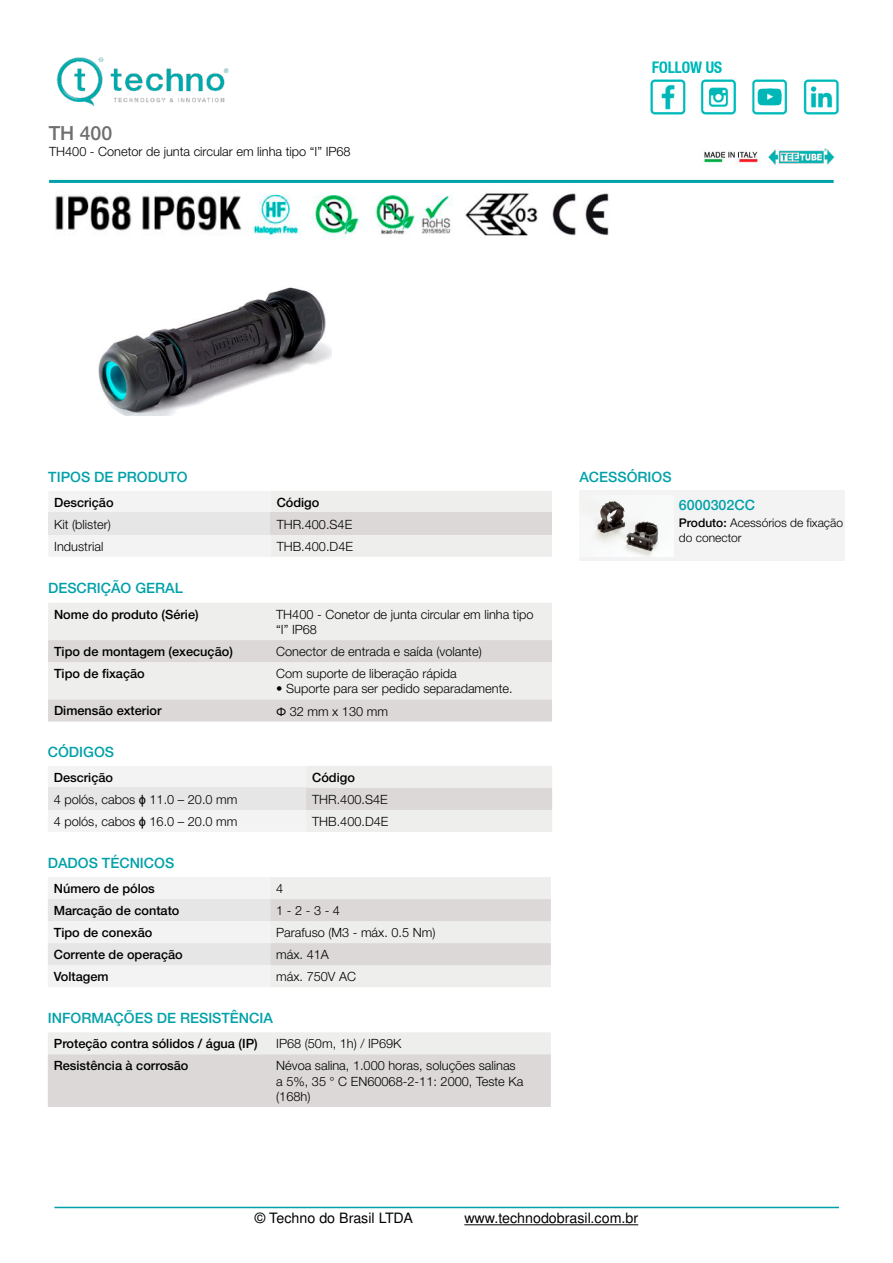
<style>
.page{position:relative;width:893px;height:1263px;background:#fff}
.page>*{position:absolute;margin:0;border:0;box-sizing:border-box;transform-origin:0 0}
.t1{font:500 19.5px "Helvetica Neue";color:#706f6f}
.t2{font:500 14.25px "Helvetica Neue";color:#00a1a9}
.t3{font:14.25px "Nimbus San L";color:#000}
.t4{font:300 12.75px/15.3px "Helvetica Neue";color:#000}
.t5{font:500 12.75px "Helvetica Neue";color:#000}
.t6{font:300 12px/14.4px "Helvetica Neue";color:#000}
.s1{font-weight:500}
.s2{font-family:"Proxima Nova";font-weight:400}
.s3{font-family:"Arial";font-weight:400}
</style>
<div class="page">
<hr style="left:464px;top:1224px;width:174px;height:1px;background:#000">
<img style="left:56px;top:57px;width:173px;height:49px">
<img style="left:652px;top:61px;width:70px;height:12px">
<img style="left:650px;top:79px;width:36px;height:36px">
<img style="left:701px;top:79px;width:35px;height:36px">
<img style="left:752px;top:79px;width:35px;height:36px">
<img style="left:803px;top:79px;width:36px;height:36px">
<div style="left:579px;top:491px;width:266px;height:70px;background:#f3f3f3"></div>
<svg style="left:48px;top:877px;width:503px;height:110px"></svg>
<img style="left:703px;top:151px;width:58px;height:16px">
<hr style="left:49px;top:180px;width:785px;height:3px;background:#00a1a9">
<div style="left:48px;top:603px;width:504px;height:37px;background:#eeeeed"></div>
<svg style="left:48px;top:640px;width:504px;height:81px;background:#e3e2e1"></svg>
<svg style="left:48px;top:1032px;width:503px;height:75px;background:#e0dedd"></svg>
<img style="left:98px;top:287px;width:234px;height:128px">
<svg style="left:48px;top:766px;width:504px;height:66px"></svg>
<hr style="left:54px;top:1207px;width:785px;height:1px;background:#00a1a9">
<img style="left:252px;top:193px;width:357px;height:46px">
<img style="left:768px;top:148px;width:67px;height:17px">
<img style="left:597px;top:501px;width:77px;height:55px">
<div style="left:48px;top:491px;width:504px;height:66px;background:#eeeeed"></div>
<div style="left:48px;top:513px;width:223px;height:22px;background:#e6e6e6"></div>
<div style="left:271px;top:513px;width:281px;height:22px;background:#dbd8d7"></div>
<img style="left:142px;top:195px;width:100px;height:36px">
<img style="left:55px;top:195px;width:77px;height:36px">
<h1 class="t1" style="left:49px;top:122px;width:65px">TH 400</h1>
<p class="t4" style="left:49px;top:144px;width:303px">TH400 - Conetor de junta circular em linha tipo “I” IP68</p>
<p class="t2" style="left:48px;top:469px;width:141px">TIPOS DE PRODUTO</p>
<p class="t2" style="left:579px;top:469px;width:94px">ACESSÓRIOS</p>
<p class="t5" style="left:54px;top:495px;width:61px">Descrição</p>
<p class="t5" style="left:277px;top:495px;width:44px">Código</p>
<p class="t4" style="left:54px;top:516px;width:58px">Kit (blister)</p>
<p class="t4" style="left:277px;top:516px;width:77px">THR.400.S4E</p>
<p class="t4" style="left:54px;top:538px;width:51px">Industrial</p>
<p class="t4" style="left:277px;top:538px;width:78px">THB.400.D4E</p>
<p class="t2" style="left:679px;top:496px;width:78px">6000302CC</p>
<p class="t6" style="left:679px;top:516px;width:166px"><span class="s1">Produto:</span> Acessórios de fixação do conector</p>
<p class="t2" style="left:48px;top:579px;width:136px">DESCRIÇÃO GERAL</p>
<p class="t5" style="left:54px;top:606px;width:146px">Nome do produto (Série)</p>
<p class="t4" style="left:276px;top:606px;width:259px">TH400 - Conetor de junta circular em linha tipo “I” IP68</p>
<p class="t5" style="left:54px;top:644px;width:180px">Tipo de montagem (execução)</p>
<p class="t4" style="left:276px;top:644px;width:207px">Conector de entrada e saída (volante)</p>
<p class="t5" style="left:54px;top:666px;width:92px">Tipo de fixação</p>
<p class="t4" style="left:276px;top:666px;width:182px">Com suporte de liberação rápida</p>
<p class="t4" style="left:276px;top:681px;width:238px">• Suporte para ser pedido separadamente.</p>
<p class="t5" style="left:54px;top:703px;width:109px">Dimensão exterior</p>
<p class="t4" style="left:276px;top:703px;width:113px"><span class="s2">Φ</span> 32 mm x 130 mm</p>
<p class="t2" style="left:48px;top:743px;width:68px">CÓDIGOS</p>
<p class="t5" style="left:54px;top:770px;width:61px">Descrição</p>
<p class="t5" style="left:312px;top:770px;width:44px">Código</p>
<p class="t4" style="left:54px;top:791px;width:185px">4 polós, cabos <span class="s3">ϕ</span> 11.0 – 20.0 mm</p>
<p class="t4" style="left:312px;top:791px;width:77px">THR.400.S4E</p>
<p class="t4" style="left:54px;top:813px;width:185px">4 polós, cabos <span class="s3">ϕ</span> 16.0 – 20.0 mm</p>
<p class="t4" style="left:312px;top:813px;width:78px">THB.400.D4E</p>
<p class="t2" style="left:48px;top:854px;width:128px">DADOS TÉCNICOS</p>
<p class="t5" style="left:54px;top:881px;width:103px">Número de pólos</p>
<p class="t4" style="left:276px;top:881px;width:9px">4</p>
<p class="t5" style="left:54px;top:903px;width:127px">Marcação de contato</p>
<p class="t4" style="left:276px;top:903px;width:65px">1 - 2 - 3 - 4</p>
<p class="t5" style="left:54px;top:925px;width:100px">Tipo de conexão</p>
<p class="t4" style="left:276px;top:925px;width:161px">Parafuso (M3 - máx. 0.5 Nm)</p>
<p class="t5" style="left:54px;top:947px;width:130px">Corrente de operação</p>
<p class="t4" style="left:276px;top:947px;width:54px">máx. 41A</p>
<p class="t5" style="left:54px;top:969px;width:56px">Voltagem</p>
<p class="t4" style="left:276px;top:969px;width:81px">máx. 750V AC</p>
<p class="t2" style="left:48px;top:1009px;width:227px">INFORMAÇÕES DE RESISTÊNCIA</p>
<p class="t5" style="left:54px;top:1036px;width:205px">Proteção contra sólidos / água (IP)</p>
<p class="t4" style="left:276px;top:1036px;width:127px">IP68 (50m, 1h) / IP69K</p>
<p class="t5" style="left:54px;top:1058px;width:136px">Resistência à corrosão</p>
<p class="t4" style="left:276px;top:1058px;width:249px">Névoa salina, 1.000 horas, soluções salinas a 5%, 35 ° C EN60068-2-11: 2000, Teste Ka (168h)</p>
<p class="t3" style="left:255px;top:1208px;width:160px">© Techno do Brasil LTDA</p>
<p class="t3" style="left:464px;top:1208px;width:175px">www.technodobrasil.com.br</p>
</div>
